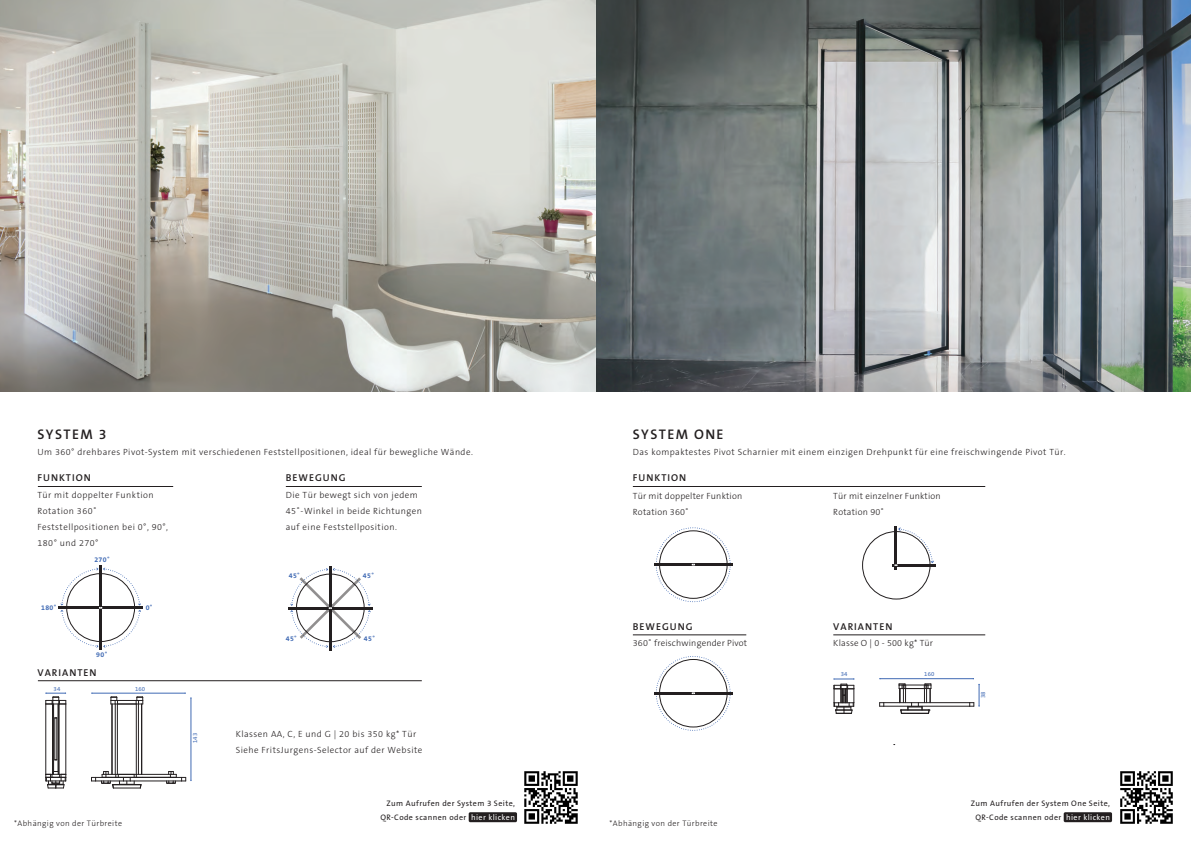
<style>
.page{position:relative;width:1191px;height:842px;background:#fff}
.page>*{position:absolute;margin:0;border:0;box-sizing:border-box;transform-origin:0 0}
.t1{font:600 14px "The Sans B6";letter-spacing:.1em;color:#231f20}
.t2{font:600 10px "The Sans B6";letter-spacing:.1em;color:#231f20}
.t3{font:300 9px/16px "The Sans B3";letter-spacing:.05em;color:#231f20}
.t4{font:300 9px/16px "The Sans B3";letter-spacing:.02em;color:#231f20}
.t5{font:8px/14px "The Sans B5 Plain";letter-spacing:.05em;color:#231f20;text-align:right}
.t6{font:300 8px "The Sans B3";letter-spacing:.05em;color:#231f20}
.t7{font:700 7px "The Sans B7";letter-spacing:.05em;color:#406ab4}
.t8{font:6px "The Sans B5 Plain";letter-spacing:.02em;color:#406ab4}
.s1{color:#fff}
</style>
<div class="page">
<img style="left:595px;top:0;width:596px;height:391px">
<img style="left:1120px;top:771px;width:53px;height:53px">
<svg style="left:0;top:0;width:595px;height:823px"></svg>
<img style="left:521px;top:767px;width:60px;height:57px">
<div style="left:469px;top:812px;width:48px;height:10px;background:#231f20;border-radius:2px"></div>
<div style="left:1063px;top:812px;width:49px;height:10px;background:#231f20;border-radius:2px"></div>
<hr style="left:894px;top:526px;width:3px;height:43px;background:#231f20">
<hr style="left:891px;top:564px;width:44px;height:2px;background:#231f20">
<svg style="left:894px;top:528px;width:39px;height:38px"></svg>
<div style="left:659px;top:531px;width:68px;height:67px;border:1px solid #231f20;border-radius:50%"></div>
<div style="left:656px;top:527px;width:74px;height:75px;border:1px dashed #406ab4;border-radius:50%"></div>
<hr style="left:654px;top:563px;width:46px;height:3px;background:#231f20">
<hr style="left:686px;top:563px;width:47px;height:3px;background:#231f20">
<div style="left:659px;top:659px;width:68px;height:68px;border:1px solid #231f20;border-radius:50%"></div>
<div style="left:656px;top:656px;width:74px;height:75px;border:1px dashed #406ab4;border-radius:50%"></div>
<hr style="left:654px;top:692px;width:46px;height:2px;background:#231f20">
<hr style="left:686px;top:692px;width:47px;height:2px;background:#231f20">
<svg style="left:833px;top:678px;width:21px;height:36px"></svg>
<hr style="left:918px;top:702px;width:51px;height:1px;background:#231f20">
<hr style="left:918px;top:706px;width:51px;height:1px;background:#231f20">
<hr style="left:880px;top:678px;width:93px;height:1px;background:#406ab4">
<svg style="left:969px;top:678px;width:11px;height:29px"></svg>
<svg style="left:879px;top:678px;width:52px;height:36px"></svg>
<hr style="left:633px;top:486px;width:352px;height:1px;background:#231f20">
<hr style="left:833px;top:635px;width:152px;height:1px;background:#231f20">
<hr style="left:633px;top:635px;width:113px;height:1px;background:#231f20">
<hr style="left:99px;top:565px;width:3px;height:47px;background:#231f20">
<hr style="left:99px;top:603px;width:3px;height:47px;background:#231f20">
<hr style="left:59px;top:606px;width:46px;height:3px;background:#231f20">
<hr style="left:96px;top:606px;width:47px;height:3px;background:#231f20">
<svg style="left:61px;top:568px;width:80px;height:79px"></svg>
<hr style="left:329px;top:566px;width:3px;height:46px;background:#231f20">
<hr style="left:329px;top:604px;width:3px;height:46px;background:#231f20">
<hr style="left:288px;top:607px;width:47px;height:2px;background:#231f20">
<hr style="left:326px;top:607px;width:46px;height:2px;background:#231f20">
<svg style="left:290px;top:568px;width:80px;height:80px"></svg>
<hr style="left:136px;top:774px;width:34px;height:1px;background:#231f20">
<hr style="left:130px;top:781px;width:52px;height:1px;background:#231f20">
<hr style="left:130px;top:777px;width:52px;height:1px;background:#231f20">
<hr style="left:141px;top:704px;width:1px;height:70px;background:#231f20">
<hr style="left:138px;top:704px;width:1px;height:70px;background:#231f20">
<hr style="left:115px;top:704px;width:1px;height:70px;background:#231f20">
<hr style="left:136px;top:704px;width:1px;height:70px;background:#231f20">
<hr style="left:117px;top:704px;width:1px;height:70px;background:#231f20">
<hr style="left:142px;top:704px;width:1px;height:70px;background:#231f20">
<hr style="left:112px;top:704px;width:1px;height:70px;background:#231f20">
<svg style="left:91px;top:771px;width:53px;height:18px"></svg>
<svg style="left:111px;top:697px;width:33px;height:8px"></svg>
<hr style="left:59px;top:704px;width:1px;height:70px;background:#231f20">
<hr style="left:52px;top:704px;width:1px;height:70px;background:#231f20">
<hr style="left:66px;top:704px;width:1px;height:70px;background:#231f20">
<hr style="left:46px;top:704px;width:1px;height:70px;background:#231f20">
<hr style="left:53px;top:704px;width:1px;height:70px;background:#231f20">
<hr style="left:58px;top:704px;width:1px;height:70px;background:#231f20">
<hr style="left:57px;top:718px;width:1px;height:42px;background:#231f20">
<hr style="left:55px;top:718px;width:1px;height:42px;background:#231f20">
<svg style="left:46px;top:771px;width:21px;height:18px"></svg>
<svg style="left:45px;top:692px;width:22px;height:13px"></svg>
<hr style="left:92px;top:693px;width:93px;height:1px;background:#406ab4">
<hr style="left:191px;top:698px;width:1px;height:82px;background:#406ab4">
<svg style="left:185px;top:692px;width:7px;height:7px"></svg>
<svg style="left:166px;top:771px;width:26px;height:13px"></svg>
<hr style="left:38px;top:486px;width:135px;height:1px;background:#231f20">
<hr style="left:286px;top:486px;width:136px;height:1px;background:#231f20">
<hr style="left:38px;top:680px;width:384px;height:1px;background:#231f20">
<h1 class="t1" style="left:37px;top:427px;width:70px">SYSTEM 3</h1>
<p class="t3" style="left:37px;top:444px;width:437px">Um 360° drehbares Pivot-System mit verschiedenen Feststellpositionen, ideal für bewegliche Wände.</p>
<p class="t3" style="left:37px;top:487px;width:132px">Tür mit doppelter Funktion<br>Rotation 360˚<br>Feststellpositionen bei 0°, 90°,<br>180° und 270°</p>
<p class="t2" style="left:37px;top:473px;width:55px">FUNKTION</p>
<p class="t2" style="left:286px;top:473px;width:61px">BEWEGUNG</p>
<p class="t3" style="left:286px;top:487px;width:138px">Die Tür bewegt sich von jedem<br>45˚-Winkel in beide Richtungen auf eine Feststellposition.</p>
<p class="t7" style="left:94px;top:556px;width:17px">270˚</p>
<p class="t7" style="left:41px;top:604px;width:17px">180˚</p>
<p class="t7" style="left:146px;top:604px;width:8px">0˚</p>
<p class="t7" style="left:96px;top:651px;width:12px">90˚</p>
<p class="t2" style="left:37px;top:667px;width:61px">VARIANTEN</p>
<p class="t8" style="left:54px;top:686px;width:8px">34</p>
<p class="t8" style="left:135px;top:686px;width:12px">160</p>
<p class="t8" style="left:192px;top:743px;width:12px;rotate:-90deg">143</p>
<p class="t7" style="left:289px;top:572px;width:12px">45˚</p>
<p class="t7" style="left:363px;top:572px;width:12px">45˚</p>
<p class="t7" style="left:286px;top:635px;width:12px">45˚</p>
<p class="t7" style="left:364px;top:635px;width:12px">45˚</p>
<p class="t3" style="left:236px;top:726px;width:188px">Klassen AA, C, E und G | 20 bis 350 kg* Tür<br>Siehe FritsJurgens-Selector auf der Website</p>
<h1 class="t1" style="left:633px;top:427px;width:92px">SYSTEM ONE</h1>
<p class="t3" style="left:633px;top:444px;width:434px">Das kompaktestes Pivot Scharnier mit einem einzigen Drehpunkt für eine freischwingende Pivot Tür.</p>
<p class="t2" style="left:633px;top:473px;width:55px">FUNKTION</p>
<p class="t4" style="left:633px;top:488px;width:111px">Tür mit doppelter Funktion<br>Rotation 360˚</p>
<p class="t4" style="left:833px;top:488px;width:109px">Tür mit einzelner Funktion<br>Rotation 90˚</p>
<p class="t2" style="left:633px;top:621px;width:61px">BEWEGUNG</p>
<p class="t2" style="left:833px;top:621px;width:61px">VARIANTEN</p>
<p class="t4" style="left:633px;top:636px;width:116px">360˚ freischwingender Pivot</p>
<p class="t4" style="left:833px;top:636px;width:101px">Klasse O | 0 - 500 kg* Tür</p>
<p class="t8" style="left:840px;top:671px;width:8px">34</p>
<p class="t8" style="left:924px;top:670px;width:12px">160</p>
<p class="t8" style="left:980px;top:698px;width:8px;rotate:-90deg">38</p>
<p class="t5" style="left:380px;top:796px;width:136px">Zum Aufrufen der System 3 Seite,<br>QR-Code scannen oder <span class="s1">hier klicken</span></p>
<p class="t5" style="left:970px;top:796px;width:141px;text-align:center">Zum Aufrufen der System One Seite,<br>QR-Code scannen oder <span class="s1">hier klicken</span></p>
<p class="t6" style="left:14px;top:819px;width:109px">*Abhängig von der Türbreite</p>
<p class="t6" style="left:609px;top:819px;width:109px">*Abhängig von der Türbreite</p>
</div>
